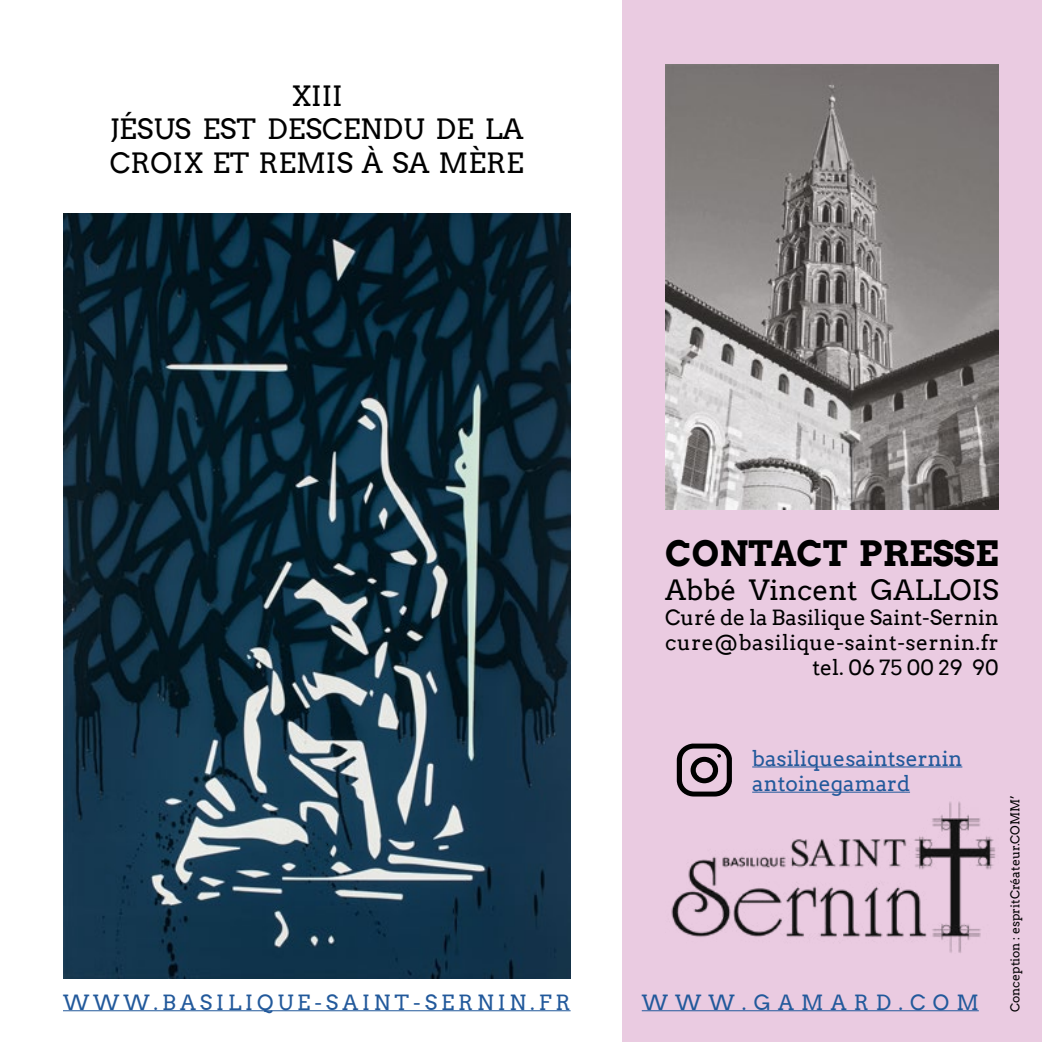
<style>
.page{position:relative;width:1042px;height:1042px;background:#fff}
.page>*{position:absolute;margin:0;border:0;box-sizing:border-box;transform-origin:0 0}
.t1{font:700 35px "Arvo";color:#000}
.t2{font:28px/33.6px "Arvo";color:#000;text-align:center}
.t3{font:21px/25.2px "Arvo";color:#000;text-align:right}
.t4{font:21px/25.2px "Arvo";color:#22599b}
.t5{font:21px "Arvo";letter-spacing:.19em;color:#22599b}
.t6{font:21px "Arvo";letter-spacing:.34em;color:#22599b}
.t7{font:12.25px "Arvo";color:#000}
</style>
<div class="page">
<div style="left:622px;top:0;width:420px;height:1042px;background:#eacbe1"></div>
<img style="left:63px;top:213px;width:507px;height:766px">
<img style="left:665px;top:64px;width:334px;height:445px">
<img style="left:671px;top:796px;width:325px;height:157px">
<hr style="left:63px;top:1010px;width:507px;height:1px;background:#22599b">
<svg style="left:677px;top:743px;width:55px;height:53px"></svg>
<hr style="left:752px;top:766px;width:210px;height:1px;background:#22599b">
<hr style="left:752px;top:792px;width:158px;height:1px;background:#22599b">
<hr style="left:642px;top:1010px;width:337px;height:1px;background:#22599b">
<h2 class="t2" style="left:110px;top:79px;width:415px">XIII<br>JÉSUS EST DESCENDU DE LA<br>CROIX ET REMIS À SA MÈRE</h2>
<p class="t5" style="left:63px;top:990px;width:509px">WWW.BASILIQUE-SAINT-SERNIN.FR</p>
<h1 class="t1" style="left:665px;top:531px;width:335px">CONTACT PRESSE</h1>
<h2 class="t2" style="left:665px;top:573px;width:335px">Abbé Vincent GALLOIS</h2>
<p class="t3" style="left:665px;top:605px;width:335px">Curé de la Basilique Saint-Sernin cure@basilique-saint-sernin.fr tel. 06 75 00 29 90</p>
<p class="t4" style="left:752px;top:746px;width:212px">basiliquesaintsernin antoinegamard</p>
<p class="t6" style="left:642px;top:990px;width:338px">WWW.GAMARD.COM</p>
<p class="t7" style="left:1008px;top:1012px;width:218px;rotate:-90deg">Conception : espritCréateur.COMM’</p>
</div>
